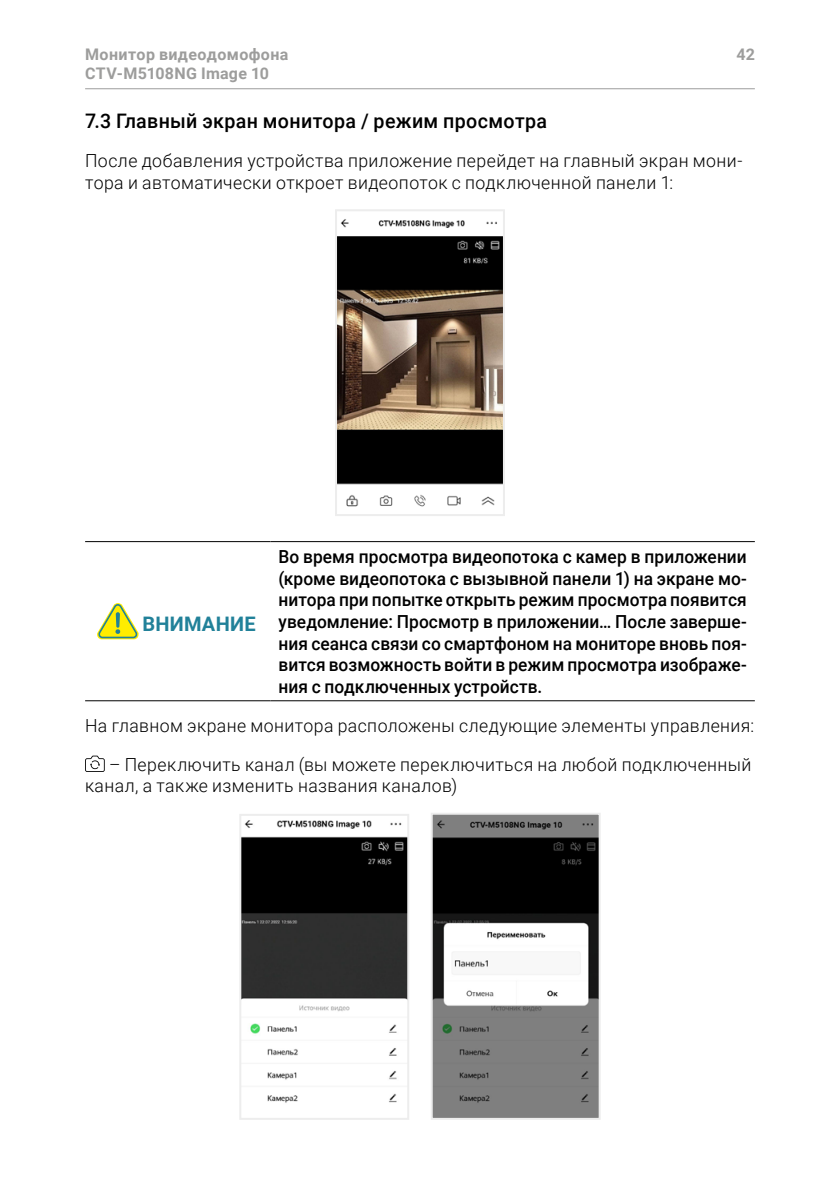
<style>
.page{position:relative;width:840px;height:1191px;background:#fff}
.page>*{position:absolute;margin:0;border:0;box-sizing:border-box;transform-origin:0 0}
.t1{font:500 20px "Roboto";letter-spacing:.015em;color:#000}
.t2{font:700 20px "Roboto";letter-spacing:.015em;color:#218199}
.t3{font:500 18px/21.6px "Roboto";color:#000;text-align:justify;scale:.96 1}
.t4{font:300 18px/21.6px "Roboto";letter-spacing:.025em;color:#000}
.t5{font:700 16px/19.2px "Roboto";letter-spacing:.02em;color:#9d9d9c}
</style>
<div class="page">
<hr style="left:85px;top:88px;width:669px;height:1px;background:#9d9d9c">
<img style="left:338px;top:219px;width:163px;height:288px">
<div style="left:335px;top:209px;width:169px;height:307px;border:2px solid #ededed"></div>
<hr style="left:85px;top:541px;width:185px;height:1px;background:#000">
<hr style="left:270px;top:541px;width:484px;height:1px;background:#000">
<hr style="left:85px;top:700px;width:185px;height:1px;background:#000">
<hr style="left:270px;top:700px;width:484px;height:1px;background:#000">
<svg style="left:97px;top:603px;width:42px;height:36px"></svg>
<svg style="left:85px;top:755px;width:20px;height:17px"></svg>
<img style="left:242px;top:820px;width:164px;height:283px">
<div style="left:239px;top:814px;width:170px;height:305px;border:2px solid #ededed"></div>
<img style="left:433px;top:815px;width:164px;height:301px">
<div style="left:430px;top:812px;width:170px;height:307px;border:2px solid #ededed"></div>
<p class="t5" style="left:85px;top:44px;width:205px">Монитор видеодомофона<br>CTV-M5108NG Image 10</p>
<p class="t5" style="left:736px;top:44px;width:20px">42</p>
<p class="t1" style="left:85px;top:107px;width:463px">7.3 Главный экран монитора / режим просмотра</p>
<p class="t4" style="left:85px;top:149px;width:658px">После добавления устройства приложение перейдет на главный экран мони&shy;тора и автоматически откроет видеопоток с подключенной панели 1:</p>
<p class="t3" style="left:278px;top:545px;width:489px">Во время просмотра видеопотока с камер в приложении (кроме видеопотока с вызывной панели 1) на экране мо&shy;нитора при попытке открыть режим просмотра появится уведомление: Просмотр в приложении… После заверше&shy;ния сеанса связи со смартфоном на мониторе вновь поя&shy;вится возможность войти в режим просмотра изображе&shy;ния с подключенных устройств.</p>
<p class="t4" style="left:85px;top:714px;width:670px">На главном экране монитора расположены следующие элементы управления:</p>
<p class="t4" style="left:85px;top:752px;width:667px;text-indent:24px">– Переключить канал (вы можете переключиться на любой подключенный канал, а также изменить названия каналов)</p>
<p class="t2" style="left:142px;top:610px;width:115px">ВНИМАНИЕ</p>
</div>
